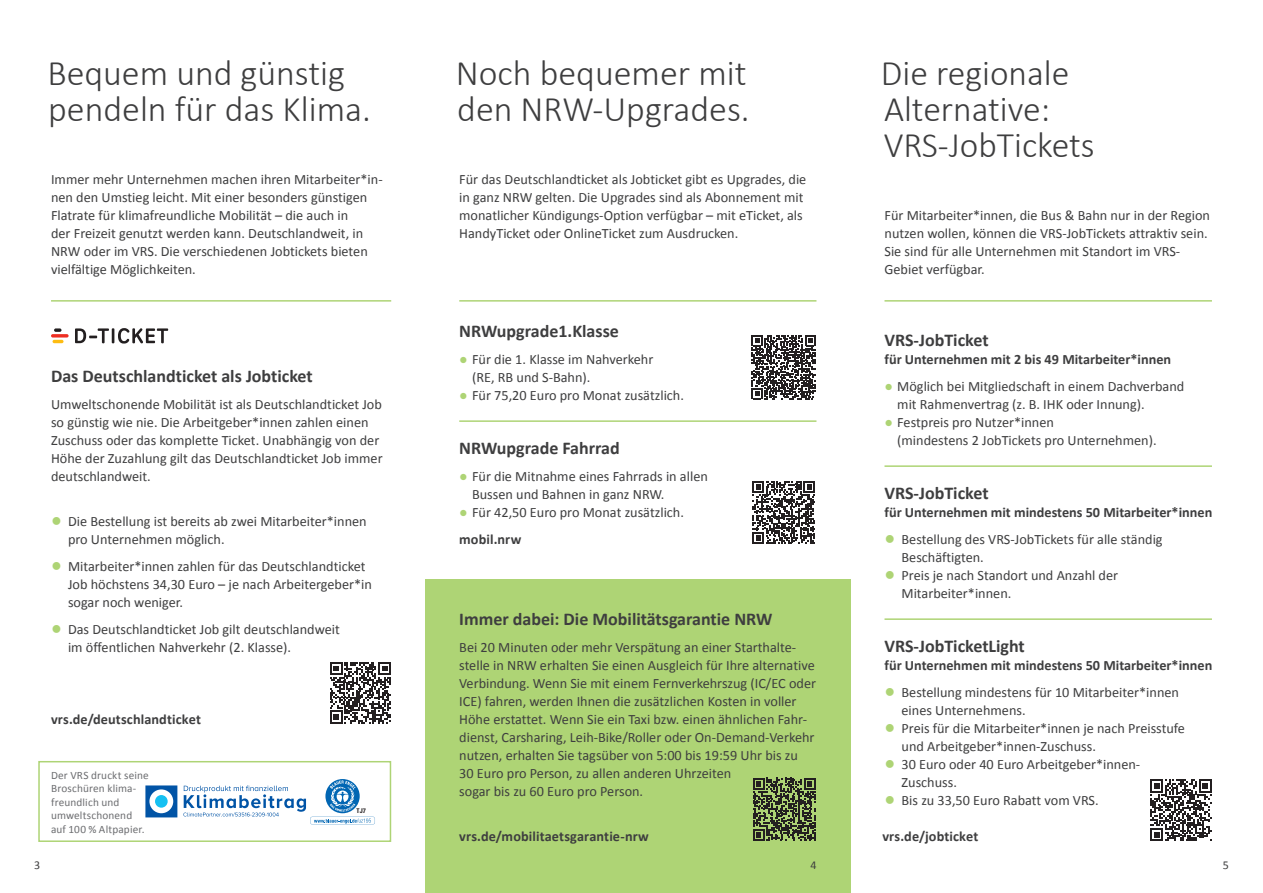
<style>
.page{position:relative;width:1263px;height:893px;background:#fff}
.page>*{position:absolute;margin:0;border:0;box-sizing:border-box;transform-origin:0 0}
.t1{font:300 36px/36px "Calibri";color:#3e3e3f}
.t2{font:700 18px "Calibri";color:#3e3e3f}
.t3{font:14.25px/18px "Calibri";color:#3e3e3f}
.t4{font:700 14.25px "Calibri";color:#3e3e3f}
.t5{font:12px "Calibri";color:#3e3e3f}
.t6{font:11.25px/13.5px "Calibri";letter-spacing:.015em;color:#6c6d70}
.t7{font:700 condensed 6.45px "Helvetica Neue";color:#231f20}
.s1{font-family:"Georgia";font-size:18px;color:#aed475}
.s2{font-family:"Georgia";color:#aed475}
</style>
<div class="page">
<div style="left:425px;top:580px;width:425px;height:313px;background:#aed475"></div>
<svg style="left:752px;top:335px;width:64px;height:64px"></svg>
<svg style="left:752px;top:481px;width:63px;height:63px"></svg>
<svg style="left:753px;top:778px;width:63px;height:63px"></svg>
<hr style="left:459px;top:300px;width:357px;height:2px;background:#aed475">
<hr style="left:884px;top:300px;width:328px;height:2px;background:#aed475">
<hr style="left:884px;top:465px;width:328px;height:2px;background:#aed475">
<hr style="left:884px;top:618px;width:328px;height:2px;background:#aed475">
<hr style="left:459px;top:420px;width:357px;height:2px;background:#aed475">
<svg style="left:53px;top:340px;width:11px;height:3px"></svg>
<svg style="left:51px;top:334px;width:18px;height:4px"></svg>
<svg style="left:54px;top:328px;width:8px;height:4px"></svg>
<svg style="left:75px;top:328px;width:93px;height:16px"></svg>
<svg style="left:330px;top:662px;width:61px;height:62px"></svg>
<hr style="left:51px;top:300px;width:340px;height:2px;background:#aed475">
<div style="left:38px;top:761px;width:353px;height:81px;border:2px solid #aed475"></div>
<svg style="left:145px;top:785px;width:32px;height:32px"></svg>
<div style="left:155px;top:795px;width:13px;height:13px;background:#15c0f2;border-radius:50%"></div>
<svg style="left:183px;top:779px;width:192px;height:45px"></svg>
<svg style="left:1150px;top:779px;width:62px;height:62px"></svg>
<h1 class="t1" style="left:47px;top:55px;width:325px">Bequem und günstig pendeln für das Klima.</h1>
<p class="t3" style="left:51px;top:170px;width:333px">Immer mehr Unternehmen machen ihren Mitarbeiter*in&shy;nen den Umstieg leicht. Mit einer besonders günstigen Flatrate für klimafreundliche Mobilität – die auch in<br>der Freizeit genutzt werden kann. Deutschlandweit, in NRW oder im VRS. Die verschiedenen Jobtickets bieten vielfältige Möglichkeiten.</p>
<p class="t2" style="left:51px;top:363px;width:263px">Das Deutschlandticket als Jobticket</p>
<p class="t3" style="left:51px;top:395px;width:333px">Umweltschonende Mobilität ist als Deutschlandticket Job so günstig wie nie. Die Arbeitgeber*innen zahlen einen Zuschuss oder das komplette Ticket. Unabhängig von der Höhe der Zuzahlung gilt das Deutschlandticket Job immer deutschlandweit.</p>
<p class="t3" style="left:68px;top:512px;width:300px;text-indent:-17px"><span class="s1">●</span> Die Bestellung ist bereits ab zwei Mitarbeiter*innen pro Unternehmen möglich.</p>
<p class="t3" style="left:68px;top:557px;width:305px;text-indent:-17px"><span class="s1">●</span> Mitarbeiter*innen zahlen für das Deutschlandticket<br>Job höchstens 34,30 Euro – je nach Arbeitergeber*in sogar noch weniger.</p>
<p class="t3" style="left:68px;top:620px;width:273px;text-indent:-17px"><span class="s1">●</span> Das Deutschlandticket Job gilt deutschlandweit im öffentlichen Nahverkehr (2. Klasse).</p>
<p class="t4" style="left:51px;top:709px;width:151px">vrs.de/deutschlandticket</p>
<p class="t6" style="left:51px;top:768px;width:99px">Der VRS druckt seine<br>Broschüren klima&shy;freundlich und umweltschonend auf 100 % Altpapier.</p>
<p class="t7" style="left:357px;top:806px;width:11px">TJ7</p>
<h1 class="t1" style="left:456px;top:55px;width:295px">Noch bequemer mit den NRW-Upgrades.</h1>
<p class="t3" style="left:459px;top:170px;width:349px">Für das Deutschlandticket als Jobticket gibt es Upgrades, die in ganz NRW gelten. Die Upgrades sind als Abonnement mit monatlicher Kündigungs-Option verfügbar – mit eTicket, als HandyTicket oder OnlineTicket zum Ausdrucken.</p>
<p class="t2" style="left:459px;top:318px;width:161px">NRWupgrade1.Klasse</p>
<p class="t3" style="left:472px;top:350px;width:183px;text-indent:-13px"><span class="s2">●</span> Für die 1. Klasse im Nahverkehr (RE, RB und S-Bahn).</p>
<p class="t3" style="left:459px;top:386px;width:226px"><span class="s2">●</span> Für 75,20 Euro pro Monat zusätzlich.</p>
<p class="t2" style="left:459px;top:435px;width:162px">NRWupgrade Fahrrad</p>
<p class="t3" style="left:472px;top:467px;width:237px;text-indent:-13px"><span class="s2">●</span> Für die Mitnahme eines Fahrrads in allen<br>Bussen und Bahnen in ganz NRW.</p>
<p class="t3" style="left:459px;top:503px;width:226px"><span class="s2">●</span> Für 42,50 Euro pro Monat zusätzlich.</p>
<p class="t4" style="left:459px;top:529px;width:64px">mobil.nrw</p>
<p class="t2" style="left:459px;top:606px;width:315px">Immer dabei: Die Mobilitätsgarantie NRW</p>
<p class="t3" style="left:459px;top:638px;width:358px">Bei 20 Minuten oder mehr Verspätung an einer Starthalte&shy;stelle in NRW erhalten Sie einen Ausgleich für Ihre alternative Verbindung. Wenn Sie mit einem Fernverkehrszug (IC/EC oder ICE) fahren, werden Ihnen die zusätzlichen Kosten in voller Höhe erstattet. Wenn Sie ein Taxi bzw. einen ähnlichen Fahr&shy;dienst, Carsharing, Leih-Bike/Roller oder On-Demand-Verkehr nutzen, erhalten Sie tagsüber von 5:00 bis 19:59 Uhr bis zu<br>30 Euro pro Person, zu allen anderen Uhrzeiten<br>sogar bis zu 60 Euro pro Person.</p>
<p class="t4" style="left:459px;top:826px;width:191px">vrs.de/mobilitaetsgarantie-nrw</p>
<p class="t5" style="left:34px;top:857px;width:8px">3</p>
<p class="t5" style="left:810px;top:857px;width:8px">4</p>
<h1 class="t1" style="left:881px;top:55px;width:215px">Die regionale<br>Alternative:<br>VRS-JobTickets</h1>
<p class="t3" style="left:884px;top:206px;width:327px">Für Mitarbeiter*innen, die Bus &amp; Bahn nur in der Region nutzen wollen, können die VRS-JobTickets attraktiv sein.<br>Sie sind für alle Unternehmen mit Standort im VRS-Gebiet verfügbar.</p>
<p class="t2" style="left:884px;top:327px;width:106px">VRS-JobTicket</p>
<p class="t4" style="left:884px;top:349px;width:288px">für Unternehmen mit 2 bis 49 Mitarbeiter*innen</p>
<p class="t3" style="left:897px;top:377px;width:288px;text-indent:-13px"><span class="s2">●</span> Möglich bei Mitgliedschaft in einem Dachverband mit Rahmenvertrag (z. B. IHK oder Innung).</p>
<p class="t3" style="left:897px;top:413px;width:261px;text-indent:-13px"><span class="s2">●</span> Festpreis pro Nutzer*innen<br>(mindestens 2 JobTickets pro Unternehmen).</p>
<p class="t2" style="left:884px;top:480px;width:106px">VRS-JobTicket</p>
<p class="t4" style="left:884px;top:502px;width:329px">für Unternehmen mit mindestens 50 Mitarbeiter*innen</p>
<p class="t3" style="left:901px;top:530px;width:263px;text-indent:-17px"><span class="s1">●</span> Bestellung des VRS-JobTickets für alle ständig<br>Beschäftigten.</p>
<p class="t3" style="left:901px;top:566px;width:218px;text-indent:-17px"><span class="s1">●</span> Preis je nach Standort und Anzahl der<br>Mitarbeiter*innen.</p>
<p class="t2" style="left:884px;top:633px;width:142px">VRS-JobTicketLight</p>
<p class="t4" style="left:884px;top:655px;width:329px">für Unternehmen mit mindestens 50 Mitarbeiter*innen</p>
<p class="t3" style="left:901px;top:683px;width:279px;text-indent:-17px"><span class="s1">●</span> Bestellung mindestens für 10 Mitarbeiter*innen eines Unternehmens.</p>
<p class="t3" style="left:901px;top:719px;width:285px;text-indent:-17px"><span class="s1">●</span> Preis für die Mitarbeiter*innen je nach Preisstufe und Arbeitgeber*innen-Zuschuss.</p>
<p class="t3" style="left:901px;top:755px;width:240px;text-indent:-17px"><span class="s1">●</span> 30 Euro oder 40 Euro Arbeitgeber*innen-<br>Zuschuss.</p>
<p class="t3" style="left:884px;top:791px;width:216px"><span class="s1">●</span> Bis zu 33,50 Euro Rabatt vom VRS.</p>
<p class="t4" style="left:882px;top:826px;width:97px">vrs.de/jobticket</p>
<p class="t5" style="left:1223px;top:857px;width:8px">5</p>
</div>
